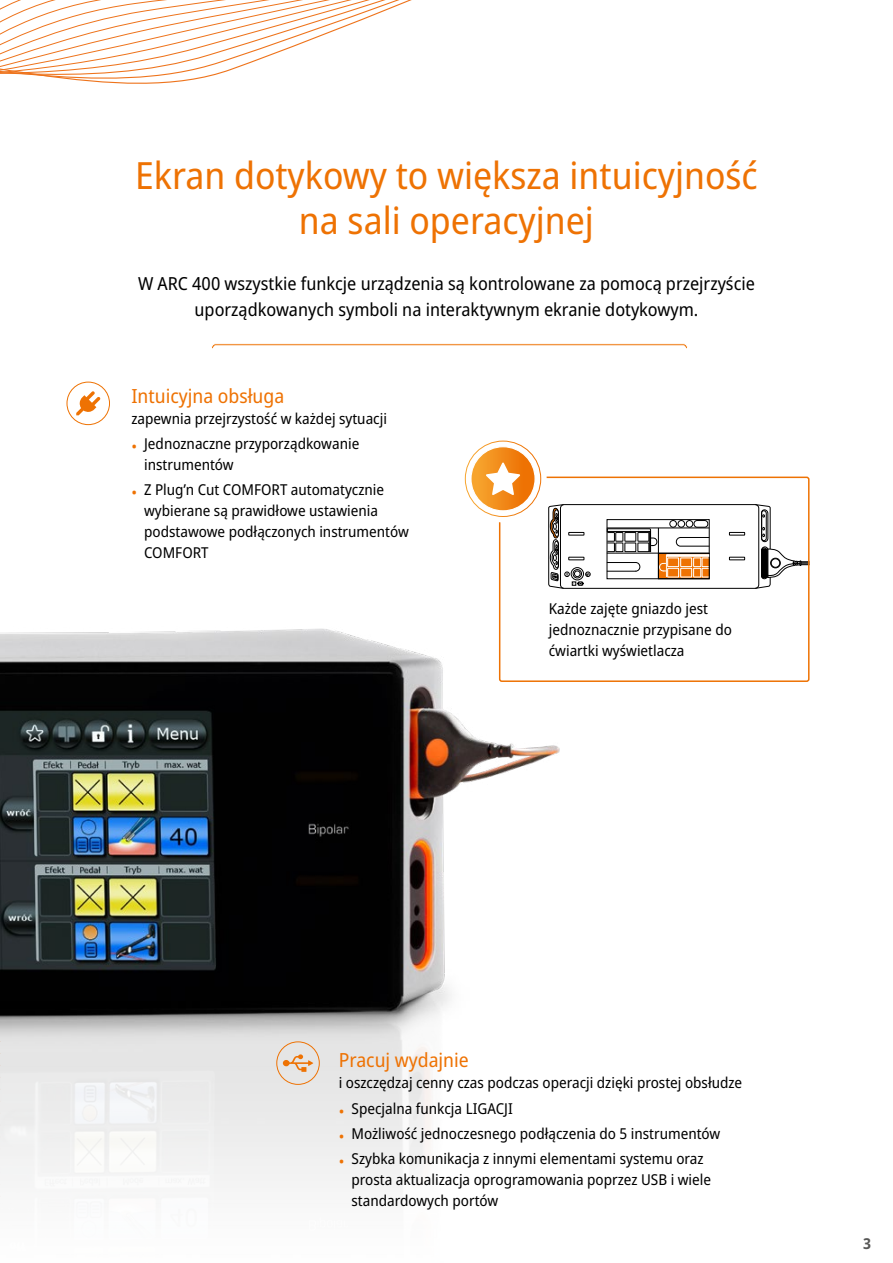
<style>
.page{position:relative;width:893px;height:1263px;background:#fff}
.page>*{position:absolute;margin:0;border:0;box-sizing:border-box;transform-origin:0 0}
.t1{font:semi-condensed 37.5px/45px "Noto Sans";color:#ee7203;text-align:center}
.t2{font:semi-condensed 19.5px "Noto Sans";color:#ee7203}
.t3{font:semi-condensed 18px/25.5px "Noto Sans";color:#000;text-align:center}
.t4{font:semi-condensed 15px/21px "Noto Sans";color:#000}
.t5{font:700 semi-condensed 15px "Noto Sans";color:#575756}
.s1{color:#ee7203}
</style>
<div class="page">
<svg style="left:0;top:0;width:412px;height:84px"></svg>
<img style="left:0;top:612px;width:560px;height:585px">
<div style="left:729px;top:532px;width:16px;height:3px;border:1px solid #000"></div>
<div style="left:729px;top:557px;width:16px;height:3px;border:1px solid #000"></div>
<div style="left:560px;top:504px;width:199px;height:85px;border:1px solid #000;border-radius:4px"></div>
<div style="left:607px;top:519px;width:103px;height:60px;border:1px solid #000"></div>
<div style="left:694px;top:520px;width:14px;height:7px;border:1px solid #000;border-radius:3px"></div>
<div style="left:686px;top:520px;width:7px;height:7px;border:1px solid #000;border-radius:50%"></div>
<div style="left:678px;top:520px;width:7px;height:7px;border:1px solid #000;border-radius:50%"></div>
<div style="left:670px;top:520px;width:7px;height:7px;border:1px solid #000;border-radius:50%"></div>
<svg style="left:548px;top:504px;width:42px;height:85px"></svg>
<hr style="left:658px;top:528px;width:1px;height:51px;background:#000">
<svg style="left:606px;top:528px;width:104px;height:49px"></svg>
<svg style="left:754px;top:504px;width:52px;height:85px"></svg>
<div style="left:67px;top:382px;width:43px;height:43px;border:1px solid #ee7203;border-radius:50%"></div>
<svg style="left:76px;top:391px;width:24px;height:24px"></svg>
<div style="left:276px;top:1041px;width:44px;height:44px;border:1px solid #ee7203;border-radius:50%"></div>
<svg style="left:283px;top:1054px;width:30px;height:18px"></svg>
<svg style="left:211px;top:343px;width:477px;height:6px"></svg>
<div style="left:499px;top:477px;width:310px;height:205px;border:2px solid #ee7203;border-radius:2px"></div>
<div style="left:459px;top:435px;width:88px;height:87px;background:#fff;border-radius:50%"></div>
<div style="left:465px;top:441px;width:76px;height:76px;border:1px solid #fff;border-radius:50%"></div>
<svg style="left:471px;top:447px;width:64px;height:64px;background:#f28d20"></svg>
<div style="left:470px;top:446px;width:66px;height:65px;border:1px solid #fff;border-radius:50%"></div>
<svg style="left:486px;top:462px;width:34px;height:33px"></svg>
<h1 class="t1" style="left:135px;top:154px;width:624px">Ekran dotykowy to większa intuicyjność na sali operacyjnej</h1>
<p class="t3" style="left:138px;top:272px;width:618px">W ARC 400 wszystkie funkcje urządzenia są kontrolowane za pomocą przejrzyście uporządkowanych symboli na interaktywnym ekranie dotykowym.</p>
<h2 class="t2" style="left:131px;top:382px;width:154px">Intuicyjna obsługa</h2>
<p class="t4" style="left:131px;top:408px;width:257px">zapewnia przejrzystość w każdej sytuacji</p>
<p class="t4" style="left:144px;top:434px;width:217px;text-indent:-13px"><span class="s1">•</span> Jednoznaczne przyporządkowanie instrumentów</p>
<p class="t4" style="left:144px;top:480px;width:266px;text-indent:-13px"><span class="s1">•</span> Z Plug’n Cut COMFORT automatycznie wybierane są prawidłowe ustawienia podstawowe podłączonych instrumentów<br>COMFORT</p>
<p class="t4" style="left:549px;top:598px;width:185px">Każde zajęte gniazdo jest jednoznacznie przypisane do ćwiartki wyświetlacza</p>
<h2 class="t2" style="left:339px;top:1047px;width:132px">Pracuj wydajnie</h2>
<p class="t4" style="left:339px;top:1073px;width:405px">i oszczędzaj cenny czas podczas operacji dzięki prostej obsłudze</p>
<p class="t4" style="left:339px;top:1098px;width:176px"><span class="s1">•</span> Specjalna funkcja LIGACJI</p>
<p class="t4" style="left:339px;top:1123px;width:383px"><span class="s1">•</span> Możliwość jednoczesnego podłączenia do 5 instrumentów</p>
<p class="t4" style="left:351px;top:1148px;width:361px;text-indent:-13px"><span class="s1">•</span> Szybka komunikacja z innymi elementami systemu oraz prosta aktualizacja oprogramowania poprzez USB i wiele standardowych portów</p>
<p class="t5" style="left:863px;top:1232px;width:10px">3</p>
</div>
